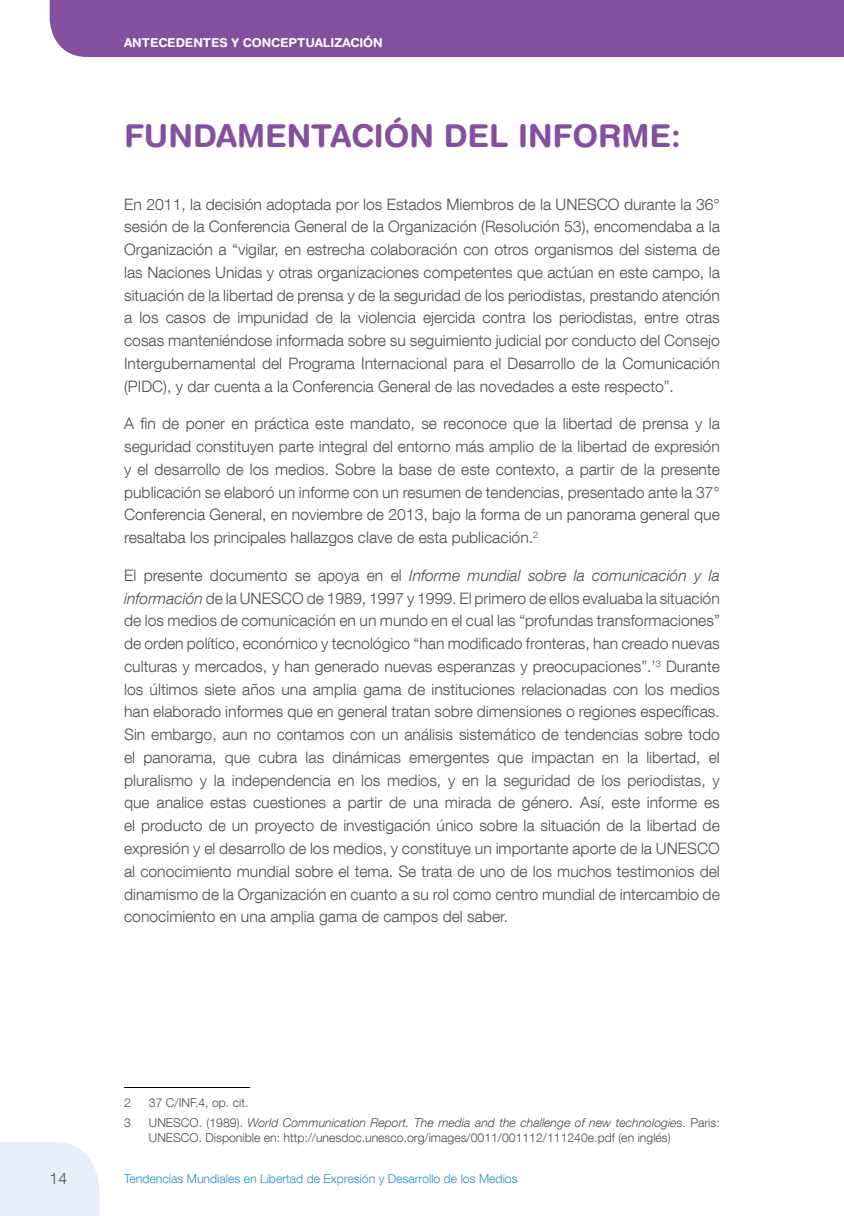
<style>
.page{position:relative;width:844px;height:1216px;background:#fff}
.page>*{position:absolute;margin:0;border:0;box-sizing:border-box;transform-origin:0 0}
.Titre_2{font:700 31.5px "Helvetica Rounded LT Std";color:#854fa0}
.texte_courant{font:300 15.75px/22.8px "Helvetica Neue LT Com";color:#4d4d4f;text-align:justify}
.notes_bas_de_page{font:300 12.25px/14.7px "Helvetica Neue LT Com";color:#4d4d4f}
.t1{font:300 12.25px "Helvetica Neue LT Com";color:#2a90cf}
.t2{font:700 12.25px "Helvetica Rounded LT Std";color:#fff}
.s1{font-style:italic}
</style>
<div class="page">
<div style="left:50px;top:0;width:793px;height:57px;background:#854fa0"></div>
<svg style="left:0;top:1141px;width:99px;height:74px"></svg>
<hr style="left:124px;top:1087px;width:126px;height:1px;background:#000">
<p class="t2" style="left:124px;top:35px;width:260px">ANTECEDENTES Y CONCEPTUALIZACIÓN</p>
<p class="Titre_2" style="left:124px;top:117px;width:558px">FUNDAMENTACIÓN DEL INFORME:</p>
<p class="texte_courant" style="left:124px;top:192px;width:597px">En 2011, la decisión adoptada por los Estados Miembros de la UNESCO durante la 36° sesión de la Conferencia General de la Organización (Resolución 53), encomendaba a la Organización a “vigilar, en estrecha colaboración con otros organismos del sistema de las Naciones Unidas y otras organizaciones competentes que actúan en este campo, la situación de la libertad de prensa y de la seguridad de los periodistas, prestando atención a los casos de impunidad de la violencia ejercida contra los periodistas, entre otras cosas manteniéndose informada sobre su seguimiento judicial por conducto del Consejo Intergubernamental del Programa Internacional para el Desarrollo de la Comunicación (PIDC), y dar cuenta a la Conferencia General de las novedades a este respecto”.</p>
<p class="texte_courant" style="left:124px;top:412px;width:597px">A fin de poner en práctica este mandato, se reconoce que la libertad de prensa y la seguridad constituyen parte integral del entorno más amplio de la libertad de expresión y el desarrollo de los medios. Sobre la base de este contexto, a partir de la presente publicación se elaboró un informe con un resumen de tendencias, presentado ante la 37° Conferencia General, en noviembre de 2013, bajo la forma de un panorama general que resaltaba los principales hallazgos clave de esta publicación.<sup>2</sup></p>
<p class="texte_courant" style="left:124px;top:563px;width:597px">El presente documento se apoya en el <span class="s1">Informe mundial sobre la comunicación y la información</span> de la UNESCO de 1989, 1997 y 1999. El primero de ellos evaluaba la situación de los medios de comunicación en un mundo en el cual las “profundas transformaciones” de orden político, económico y tecnológico “han modificado fronteras, han creado nuevas culturas y mercados, y han generado nuevas esperanzas y preocupaciones”.’<sup>3</sup> Durante los últimos siete años una amplia gama de instituciones relacionadas con los medios han elaborado informes que en general tratan sobre dimensiones o regiones específicas.<br>Sin embargo, aun no contamos con un análisis sistemático de tendencias sobre todo el panorama, que cubra las dinámicas emergentes que impactan en la libertad, el pluralismo y la independencia en los medios, y en la seguridad de los periodistas, y que analice estas cuestiones a partir de una mirada de género. Así, este informe es el producto de un proyecto de investigación único sobre la situación de la libertad de expresión y el desarrollo de los medios, y constituye un importante aporte de la UNESCO al conocimiento mundial sobre el tema. Se trata de uno de los muchos testimonios del dinamismo de la Organización en cuanto a su rol como centro mundial de intercambio de conocimiento en una amplia gama de campos del saber.</p>
<p class="notes_bas_de_page" style="left:124px;top:1095px;width:8px">2</p>
<p class="notes_bas_de_page" style="left:149px;top:1095px;width:101px">37 C/INF.4, op. cit.</p>
<p class="notes_bas_de_page" style="left:124px;top:1114px;width:8px">3</p>
<p class="notes_bas_de_page" style="left:149px;top:1114px;width:572px">UNESCO. (1989). <span class="s1">World Communication Report. The media and the challenge of new technologie</span>s. Paris:<br>UNESCO. Disponible en: http://unesdoc.unesco.org/images/0011/001112/111240e.pdf (en inglés)</p>
<p class="texte_courant" style="left:50px;top:1166px;width:19px">14</p>
<p class="t1" style="left:124px;top:1171px;width:395px">Tendencias Mundiales en Libertad de Expresión y Desarrollo de los Medios</p>
</div>
